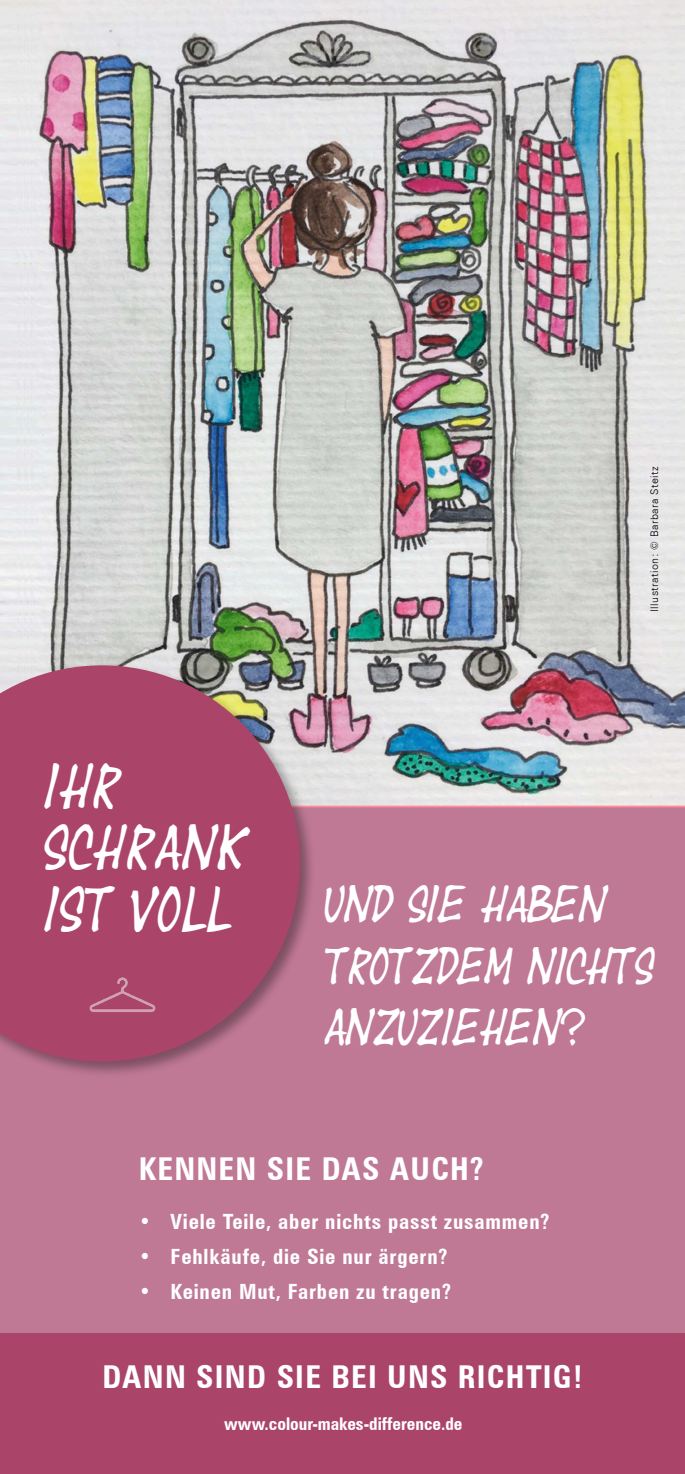
<style>
.page{position:relative;width:685px;height:1474px;background:#fff}
.page>*{position:absolute;margin:0;border:0;box-sizing:border-box;transform-origin:0 0}
.t1{font:46.55px "Yearsupplyoffairycakes";letter-spacing:.04em;color:#fff;scale:.83 1}
.t2{font:38.15px "Yearsupplyoffairycakes";color:#fff;scale:.83 1}
.t3{font:700 condensed 31.5px "Zurich BT";letter-spacing:.04em;color:#fff}
.t4{font:700 condensed 21px "Zurich BT";letter-spacing:.04em;color:#fff}
.t5{font:700 condensed 17.5px "Zurich BT";color:#fff}
.t6{font:300 10.5px "Zurich BT";letter-spacing:.04em;color:#000}
</style>
<div class="page">
<div style="left:0;top:807px;width:685px;height:526px;background:#c07995"></div>
<div style="left:0;top:1333px;width:685px;height:140px;background:#aa4569"></div>
<img style="left:0;top:0;width:685px;height:807px">
<div style="left:0;top:662px;width:316px;height:416px;background:#000;opacity:.35"></div>
<svg style="left:0;top:665px;width:300px;height:396px;fill:#aa4569"></svg>
<img style="left:74px;top:970px;width:96px;height:48px">
<p class="t6" style="left:648px;top:611px;width:147px;rotate:-90deg">Illustration: © Barbara Steitz</p>
<p class="t1" style="left:44px;top:757px;width:93px">IHR</p>
<p class="t1" style="left:44px;top:819px;width:247px">SCHRANK</p>
<p class="t1" style="left:44px;top:880px;width:225px">IST VOLL</p>
<p class="t2" style="left:325px;top:880px;width:341px">UND SIE HABEN</p>
<p class="t2" style="left:325px;top:942px;width:397px">TROTZDEM NICHTS</p>
<p class="t2" style="left:325px;top:1003px;width:313px">ANZUZIEHEN?</p>
<p class="t3" style="left:139px;top:1149px;width:346px">KENNEN SIE DAS AUCH?</p>
<p class="t4" style="left:139px;top:1209px;width:412px">• Viele Teile, aber nichts passt zusammen?</p>
<p class="t4" style="left:139px;top:1244px;width:310px">• Fehlkäufe, die Sie nur ärgern?</p>
<p class="t4" style="left:139px;top:1279px;width:313px">• Keinen Mut, Farben zu tragen?</p>
<p class="t3" style="left:102px;top:1357px;width:482px">DANN SIND SIE BEI UNS RICHTIG!</p>
<p class="t5" style="left:224px;top:1413px;width:240px">www.colour-makes-difference.de</p>
</div>
